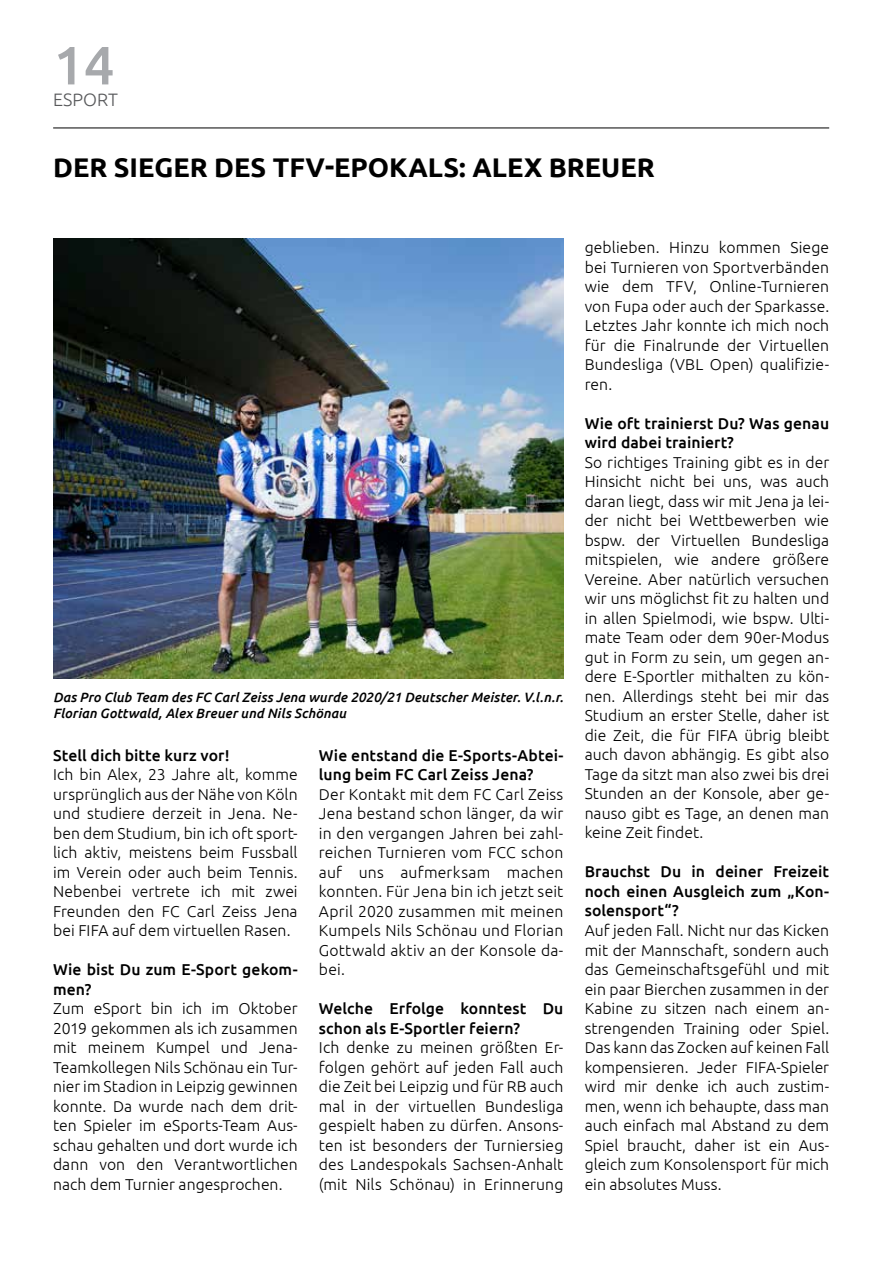
<style>
.page{position:relative;width:893px;height:1263px;background:#fff}
.page>*{position:absolute;margin:0;border:0;box-sizing:border-box;transform-origin:0 0}
.t1{font:500 54px "Ubuntu";color:#a7a9ac}
.t2{font:700 27px "Ubuntu";color:#000}
.t3{font:300 18px "Ubuntu";color:#58595b}
.t4{font:300 15.75px/19.5px "Ubuntu";letter-spacing:.005em;color:#000;text-align:justify}
.t5{font:500 15.75px/19.5px "Ubuntu";letter-spacing:.005em;color:#000}
.t6{font:italic 500 13.5px/16.2px "Ubuntu";letter-spacing:.01em;color:#000}
</style>
<div class="page">
<hr style="left:53px;top:128px;width:776px;height:1px;background:#000">
<img style="left:53px;top:238px;width:510px;height:440px">
<h1 class="t1" style="left:53px;top:31px;width:63px">14</h1>
<p class="t3" style="left:53px;top:89px;width:66px">ESPORT</p>
<h2 class="t2" style="left:53px;top:151px;width:603px">DER SIEGER DES TFV-EPOKALS: ALEX BREUER</h2>
<p class="t6" style="left:53px;top:688px;width:512px">Das Pro Club Team des FC Carl Zeiss Jena wurde 2020/21 Deutscher Meister. V.l.n.r.<br>Florian Gottwald, Alex Breuer und Nils Schönau</p>
<p class="t5" style="left:53px;top:745px;width:178px">Stell dich bitte kurz vor!</p>
<p class="t4" style="left:53px;top:764px;width:246px">Ich bin Alex, 23 Jahre alt, komme ursprünglich aus der Nähe von Köln und studiere derzeit in Jena. Ne&shy;ben dem Studium, bin ich oft sport&shy;lich aktiv, meistens beim Fussball im Verein oder auch beim Tennis.<br>Nebenbei vertrete ich mit zwei Freunden den FC Carl Zeiss Jena bei FIFA auf dem virtuellen Rasen.</p>
<p class="t5" style="left:53px;top:959px;width:246px">Wie bist Du zum E-Sport gekom&shy;men?</p>
<p class="t4" style="left:53px;top:998px;width:246px">Zum eSport bin ich im Oktober 2019 gekommen als ich zusammen mit meinem Kumpel und Jena-Teamkollegen Nils Schönau ein Tur&shy;nier im Stadion in Leipzig gewinnen konnte. Da wurde nach dem drit&shy;ten Spieler im eSports-Team Aus&shy;schau gehalten und dort wurde ich dann von den Verantwortlichen nach dem Turnier angesprochen.</p>
<p class="t5" style="left:319px;top:745px;width:246px">Wie entstand die E-Sports-Abtei&shy;lung beim FC Carl Zeiss Jena?</p>
<p class="t4" style="left:319px;top:784px;width:246px">Der Kontakt mit dem FC Carl Zeiss Jena bestand schon länger, da wir in den vergangen Jahren bei zahl&shy;reichen Turnieren vom FCC schon auf uns aufmerksam machen konnten. Für Jena bin ich jetzt seit April 2020 zusammen mit meinen Kumpels Nils Schönau und Florian Gottwald aktiv an der Konsole da&shy;bei.</p>
<p class="t5" style="left:319px;top:998px;width:246px">Welche Erfolge konntest Du schon als E-Sportler feiern?</p>
<p class="t4" style="left:319px;top:1037px;width:246px">Ich denke zu meinen größten Er&shy;folgen gehört auf jeden Fall auch die Zeit bei Leipzig und für RB auch mal in der virtuellen Bundesliga gespielt haben zu dürfen. Ansons&shy;ten ist besonders der Turniersieg des Landespokals Sachsen-Anhalt (mit Nils Schönau) in Erinnerung</p>
<p class="t4" style="left:585px;top:238px;width:246px">geblieben. Hinzu kommen Siege bei Turnieren von Sportverbänden wie dem TFV, Online-Turnieren von Fupa oder auch der Sparkasse.<br>Letztes Jahr konnte ich mich noch für die Finalrunde der Virtuellen Bundesliga (VBL Open) qualifizie&shy;ren.</p>
<p class="t5" style="left:585px;top:413px;width:246px">Wie oft trainierst Du? Was genau wird dabei trainiert?</p>
<p class="t4" style="left:585px;top:452px;width:246px">So richtiges Training gibt es in der Hinsicht nicht bei uns, was auch daran liegt, dass wir mit Jena ja lei&shy;der nicht bei Wettbewerben wie bspw. der Virtuellen Bundesliga mitspielen, wie andere größere Vereine. Aber natürlich versuchen wir uns möglichst fit zu halten und in allen Spielmodi, wie bspw. Ulti&shy;mate Team oder dem 90er-Modus gut in Form zu sein, um gegen an&shy;dere E-Sportler mithalten zu kön&shy;nen. Allerdings steht bei mir das Studium an erster Stelle, daher ist die Zeit, die für FIFA übrig bleibt auch davon abhängig. Es gibt also Tage da sitzt man also zwei bis drei Stunden an der Konsole, aber ge&shy;nauso gibt es Tage, an denen man keine Zeit findet.</p>
<p class="t5" style="left:585px;top:861px;width:246px;text-align:justify">Brauchst Du in deiner Freizeit noch einen Ausgleich zum „Kon&shy;solensport“?</p>
<p class="t4" style="left:585px;top:920px;width:246px">Auf jeden Fall. Nicht nur das Kicken mit der Mannschaft, sondern auch das Gemeinschaftsgefühl und mit ein paar Bierchen zusammen in der Kabine zu sitzen nach einem an&shy;strengenden Training oder Spiel.<br>Das kann das Zocken auf keinen Fall kompensieren. Jeder FIFA-Spieler wird mir denke ich auch zustim&shy;men, wenn ich behaupte, dass man auch einfach mal Abstand zu dem Spiel braucht, daher ist ein Aus&shy;gleich zum Konsolensport für mich ein absolutes Muss.</p>
</div>
